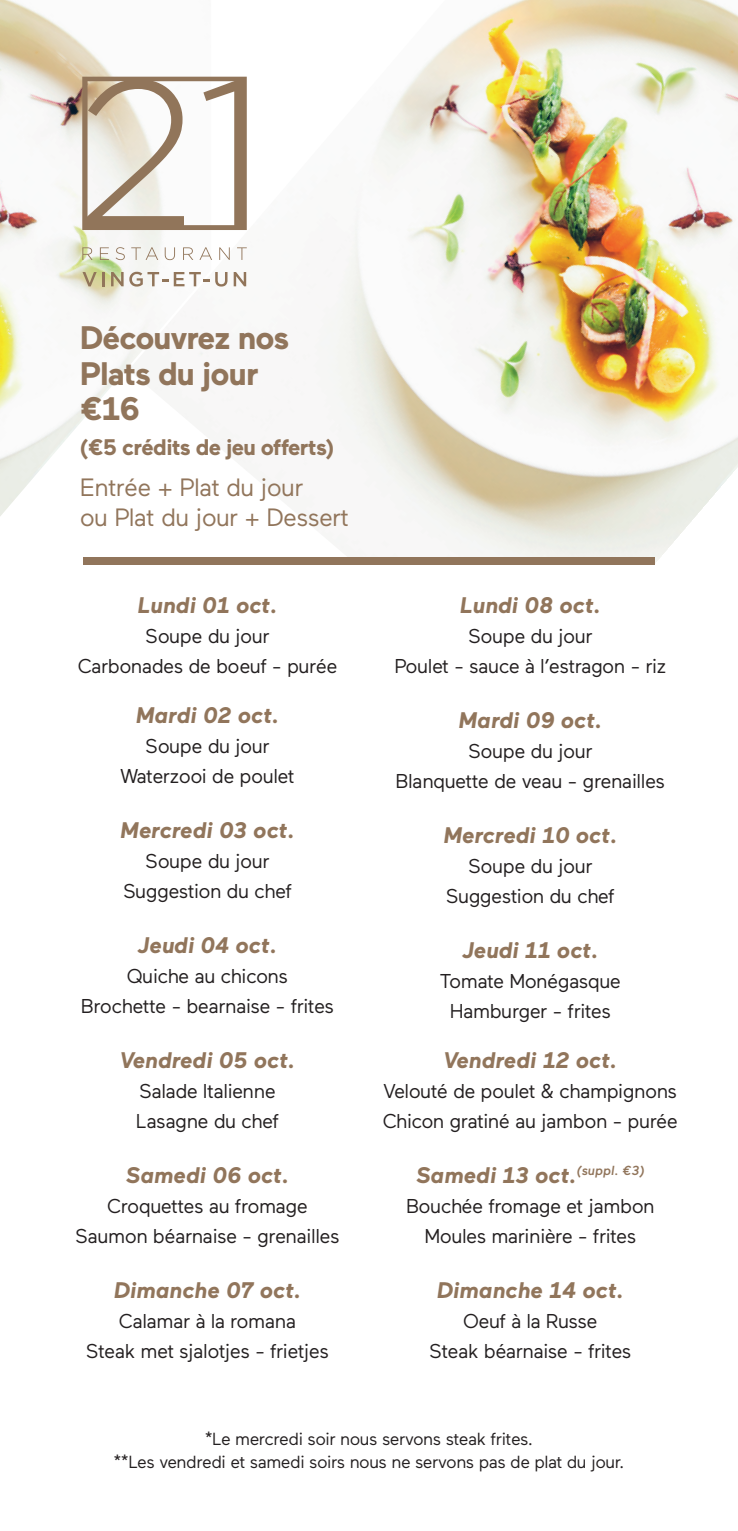
<style>
.page{position:relative;width:738px;height:1531px;background:#fff}
.page>*{position:absolute;margin:0;border:0;box-sizing:border-box;transform-origin:0 0}
.t1{font:700 32.5px/35px "Maax";letter-spacing:-.03em;color:#91755b}
.t2{font:25px/30px "Maax";letter-spacing:-.03em;color:#91755b}
.t3{font:italic 700 22.5px "Maax";color:#91755b}
.t4{font:700 22.5px "Maax";letter-spacing:-.03em;color:#91755b}
.t5{font:20px/30px "Maax";letter-spacing:-.03em;color:#231f20;text-align:center}
.t6{font:17.5px/22.5px "Maax";letter-spacing:-.03em;color:#231f20;text-align:center}
</style>
<div class="page">
<img style="left:0;top:0;width:128px;height:516px">
<img style="left:128px;top:0;width:609px;height:564px">
<svg style="left:82px;top:247px;width:11px;height:13px"></svg>
<svg style="left:100px;top:247px;width:9px;height:13px"></svg>
<svg style="left:115px;top:247px;width:10px;height:13px"></svg>
<svg style="left:131px;top:247px;width:27px;height:13px"></svg>
<svg style="left:165px;top:247px;width:10px;height:13px"></svg>
<svg style="left:183px;top:247px;width:10px;height:13px"></svg>
<svg style="left:199px;top:247px;width:13px;height:13px"></svg>
<svg style="left:219px;top:247px;width:10px;height:13px"></svg>
<svg style="left:237px;top:247px;width:9px;height:13px"></svg>
<svg style="left:82px;top:272px;width:22px;height:14px"></svg>
<svg style="left:111px;top:272px;width:12px;height:14px"></svg>
<svg style="left:129px;top:272px;width:39px;height:15px"></svg>
<svg style="left:174px;top:272px;width:35px;height:14px"></svg>
<svg style="left:215px;top:272px;width:12px;height:15px"></svg>
<svg style="left:233px;top:272px;width:13px;height:14px"></svg>
<svg style="left:82px;top:77px;width:164px;height:153px"></svg>
<div style="left:83px;top:557px;width:571px;height:7px;background:#91755b"></div>
<h1 class="t1" style="left:80px;top:321px;width:211px">Découvrez nos<br>Plats du jour €16</h1>
<p class="t4" style="left:80px;top:434px;width:256px">(€5 crédits de jeu offerts)</p>
<p class="t2" style="left:80px;top:473px;width:271px">Entrée + Plat du jour<br>ou Plat du jour + Dessert</p>
<p class="t3" style="left:137px;top:593px;width:141px">Lundi 01 oct.</p>
<p class="t5" style="left:78px;top:621px;width:261px">Soupe du jour<br>Carbonades de boeuf - purée</p>
<p class="t3" style="left:136px;top:703px;width:145px">Mardi 02 oct.</p>
<p class="t5" style="left:120px;top:731px;width:176px">Soupe du jour<br>Waterzooi de poulet</p>
<p class="t3" style="left:120px;top:818px;width:176px">Mercredi 03 oct.</p>
<p class="t5" style="left:123px;top:846px;width:170px">Soupe du jour<br>Suggestion du chef</p>
<p class="t3" style="left:138px;top:933px;width:141px">Jeudi 04 oct.</p>
<p class="t5" style="left:81px;top:961px;width:254px">Quiche au chicons<br>Brochette - bearnaise - frites</p>
<p class="t3" style="left:120px;top:1048px;width:177px">Vendredi 05 oct.</p>
<p class="t5" style="left:136px;top:1076px;width:144px;text-align:left">Salade Italienne<br>Lasagne du chef</p>
<p class="t3" style="left:126px;top:1163px;width:165px">Samedi 06 oct.</p>
<p class="t5" style="left:75px;top:1191px;width:266px">Croquettes au fromage<br>Saumon béarnaise - grenailles</p>
<p class="t3" style="left:114px;top:1278px;width:189px">Dimanche 07 oct.</p>
<p class="t5" style="left:86px;top:1306px;width:244px">Calamar à la romana<br>Steak met sjalotjes - frietjes</p>
<p class="t3" style="left:459px;top:593px;width:143px">Lundi 08 oct.</p>
<p class="t5" style="left:394px;top:621px;width:273px">Soupe du jour<br>Poulet - sauce à l’estragon - riz</p>
<p class="t3" style="left:458px;top:708px;width:145px">Mardi 09 oct.</p>
<p class="t5" style="left:395px;top:736px;width:271px">Soupe du jour<br>Blanquette de veau - grenailles</p>
<p class="t3" style="left:443px;top:823px;width:175px">Mercredi 10 oct.</p>
<p class="t5" style="left:445px;top:851px;width:170px">Soupe du jour<br>Suggestion du chef</p>
<p class="t3" style="left:462px;top:938px;width:137px">Jeudi 11 oct.</p>
<p class="t5" style="left:439px;top:966px;width:183px">Tomate Monégasque<br>Hamburger - frites</p>
<p class="t3" style="left:443px;top:1048px;width:175px">Vendredi 12 oct.</p>
<p class="t5" style="left:382px;top:1076px;width:296px;text-align:left">Velouté de poulet &amp; champignons<br>Chicon gratiné au jambon - purée</p>
<p class="t3" style="left:416px;top:1163px;width:230px">Samedi 13 oct.<sup>(suppl.</sup> <sup>€3)</sup></p>
<p class="t5" style="left:405px;top:1191px;width:250px">Bouchée fromage et jambon<br>Moules marinière - frites</p>
<p class="t3" style="left:436px;top:1278px;width:188px">Dimanche 14 oct.</p>
<p class="t5" style="left:429px;top:1306px;width:204px">Oeuf à la Russe<br>Steak béarnaise - frites</p>
<p class="t6" style="left:113px;top:1428px;width:512px">*Le mercredi soir nous servons steak frites.<br>**Les vendredi et samedi soirs nous ne servons pas de plat du jour.</p>
</div>
